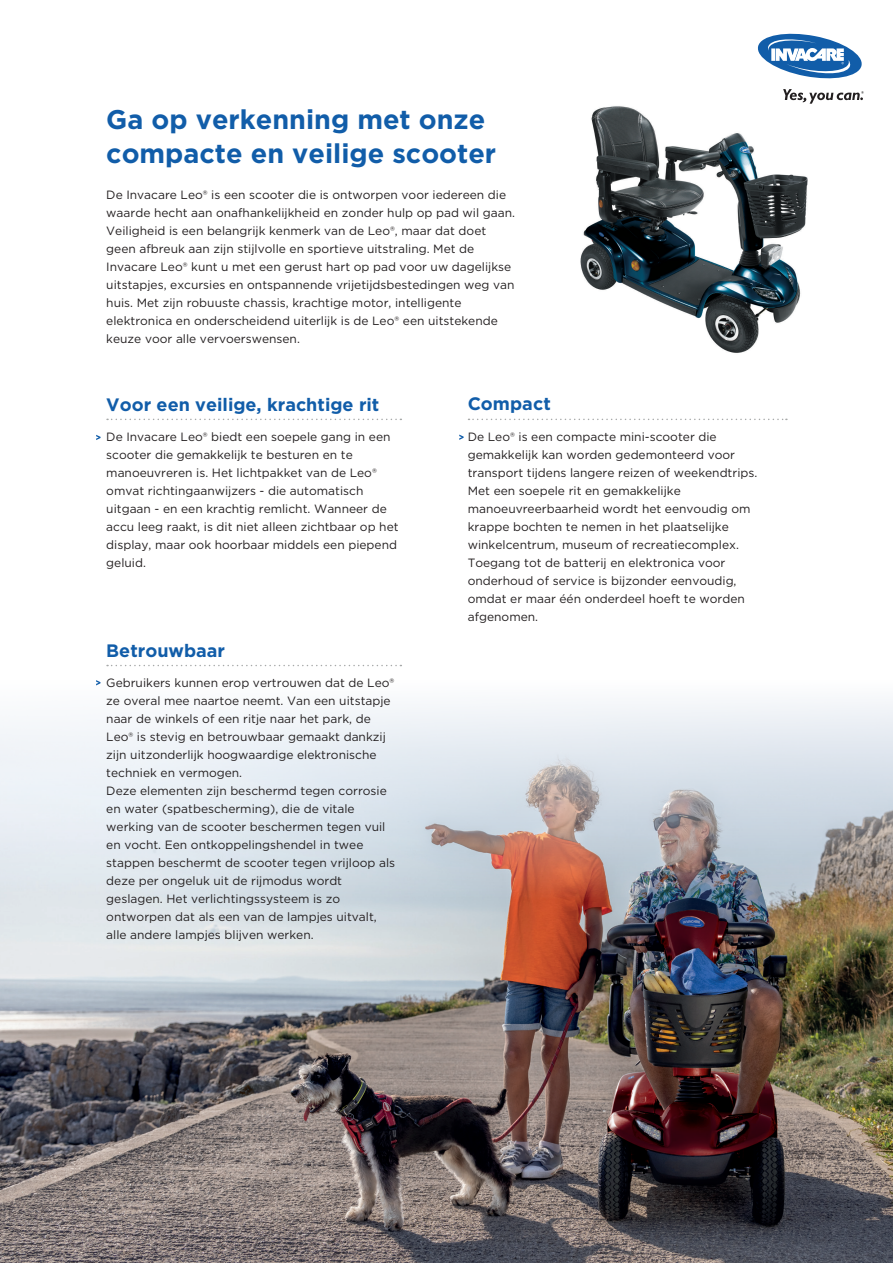
<style>
.page{position:relative;width:893px;height:1263px;background:#fff}
.page>*{position:absolute;margin:0;border:0;box-sizing:border-box;transform-origin:0 0}
.t1{font:700 27px/34px "Gotham";color:#115da9}
.Heading_2019{font:700 18px "Gotham";color:#115da9}
.Body_Text{font:12px/18px "Gotham";color:#231f20}
.Heading_2019-2{font:12px/18px "Gotham";color:#231f20}
</style>
<div class="page">
<img style="left:0;top:899px;width:893px;height:364px">
<svg style="left:0;top:682px;width:893px;height:217px"></svg>
<svg style="left:107px;top:419px;width:294px;height:1px"></svg>
<svg style="left:96px;top:435px;width:5px;height:5px"></svg>
<svg style="left:468px;top:419px;width:319px;height:1px"></svg>
<svg style="left:459px;top:435px;width:5px;height:5px"></svg>
<svg style="left:107px;top:665px;width:294px;height:1px"></svg>
<svg style="left:96px;top:680px;width:4px;height:5px"></svg>
<img style="left:580px;top:106px;width:228px;height:247px">
<svg style="left:757px;top:33px;width:107px;height:71px"></svg>
<p class="t1" style="left:106px;top:102px;width:391px">Ga op verkenning met onze compacte en veilige scooter</p>
<p class="Body_Text" style="left:106px;top:186px;width:410px">De Invacare Leo® is een scooter die is ontworpen voor iedereen die waarde hecht aan onafhankelijkheid en zonder hulp op pad wil gaan.<br>Veiligheid is een belangrijk kenmerk van de Leo®, maar dat doet geen afbreuk aan zijn stijlvolle en sportieve uitstraling. Met de Invacare Leo® kunt u met een gerust hart op pad voor uw dagelijkse uitstapjes, excursies en ontspannende vrijetijdsbestedingen weg van huis. Met zijn robuuste chassis, krachtige motor, intelligente elektronica en onderscheidend uiterlijk is de Leo® een uitstekende keuze voor alle vervoerswensen.</p>
<p class="Heading_2019" style="left:106px;top:392px;width:275px">Voor een veilige, krachtige rit</p>
<p class="Heading_2019" style="left:468px;top:392px;width:85px">Compact</p>
<p class="Body_Text" style="left:468px;top:427px;width:291px">De Leo® is een compacte mini-scooter die gemakkelijk kan worden gedemonteerd voor transport tijdens langere reizen of weekendtrips.<br>Met een soepele rit en gemakkelijke manoeuvreerbaarheid wordt het eenvoudig om krappe bochten te nemen in het plaatselijke winkelcentrum, museum of recreatiecomplex.<br>Toegang tot de batterij en elektronica voor onderhoud of service is bijzonder eenvoudig, omdat er maar één onderdeel hoeft te worden afgenomen.</p>
<p class="Heading_2019-2" style="left:106px;top:427px;width:294px">De Invacare Leo® biedt een soepele gang in een scooter die gemakkelijk te besturen en te manoeuvreren is. Het lichtpakket van de Leo® omvat richtingaanwijzers - die automatisch uitgaan - en een krachtig remlicht. Wanneer de accu leeg raakt, is dit niet alleen zichtbaar op het display, maar ook hoorbaar middels een piepend geluid.</p>
<p class="Heading_2019" style="left:106px;top:638px;width:120px">Betrouwbaar</p>
<p class="Body_Text" style="left:106px;top:673px;width:290px">Gebruikers kunnen erop vertrouwen dat de Leo® ze overal mee naartoe neemt. Van een uitstapje naar de winkels of een ritje naar het park, de Leo® is stevig en betrouwbaar gemaakt dankzij zijn uitzonderlijk hoogwaardige elektronische techniek en vermogen.<br>Deze elementen zijn beschermd tegen corrosie en water (spatbescherming), die de vitale werking van de scooter beschermen tegen vuil en vocht. Een ontkoppelingshendel in twee stappen beschermt de scooter tegen vrijloop als deze per ongeluk uit de rijmodus wordt geslagen. Het verlichtingssysteem is zo ontworpen dat als een van de lampjes uitvalt, alle andere lampjes blijven werken.</p>
</div>
